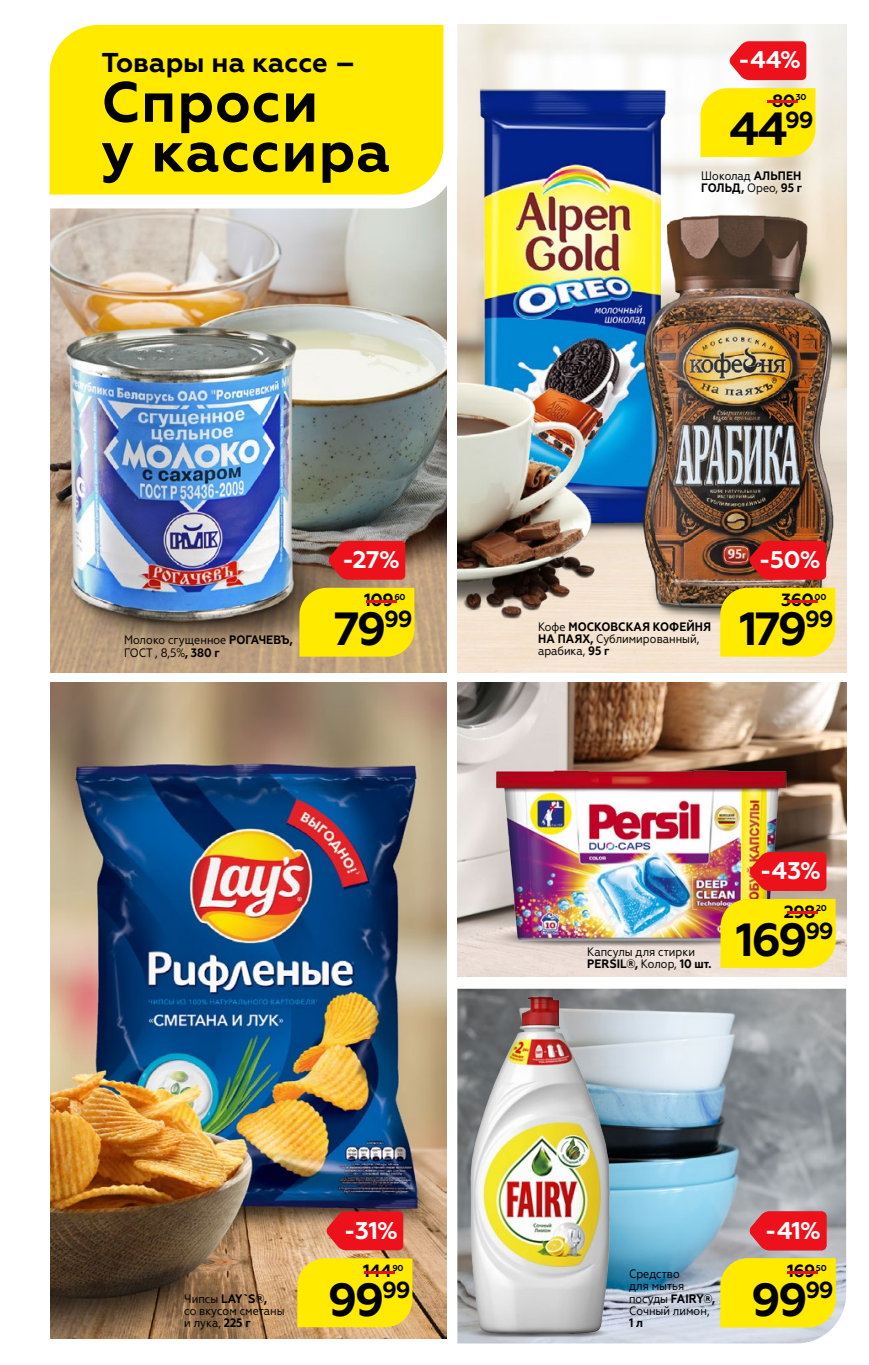
<style>
.page{position:relative;width:869px;height:1365px;background:#fff}
.page>*{position:absolute;margin:0;border:0;box-sizing:border-box;transform-origin:0 0}
.t1{font:700 56.7px/49.7px "Geometria";letter-spacing:.02em;color:#000}
.t2{font:700 46.38px "Geometria";letter-spacing:-.065em;color:#000}
.t3{font:700 27.3px "Geometria";color:#000}
.t4{font:700 24.15px "Geometria";color:#fff}
.t5{font:700 17.68px "Geometria";letter-spacing:-.03em;color:#000}
.t6{font:700 17.68px "Geometria";color:#ed111c;scale:5.5 1}
.t7{font:12.25px/12.2px "Geometria Narrow";color:#000}
.t8{font:700 12.25px/12.2px "Geometria Narrow";color:#000}
.t9{font:700 8.58px "Geometria";letter-spacing:-.03em;color:#000}
.s1{font-weight:400}
.s2{font-weight:700}
</style>
<div class="page">
<img style="left:457px;top:622px;width:388px;height:51px">
<img style="left:51px;top:682px;width:395px;height:655px">
<img style="left:457px;top:988px;width:388px;height:355px">
<img style="left:51px;top:208px;width:395px;height:464px">
<svg style="left:49px;top:25px;width:398px;height:183px"></svg>
<div style="left:50px;top:25px;width:393px;height:169px;background:#ffea00"></div>
<div style="left:299px;top:587px;width:115px;height:69px;background:#ffea00"></div>
<svg style="left:328px;top:541px;width:77px;height:38px;background:#e11820"></svg>
<img style="left:457px;top:41px;width:388px;height:581px">
<svg style="left:693px;top:162px;width:116px;height:40px"></svg>
<div style="left:700px;top:88px;width:115px;height:69px;background:#ffea00"></div>
<svg style="left:728px;top:41px;width:78px;height:39px;background:#ee2b34"></svg>
<div style="left:297px;top:1258px;width:115px;height:68px;background:#ffea00"></div>
<svg style="left:326px;top:1211px;width:77px;height:39px;background:#e61e25"></svg>
<img style="left:463px;top:1302px;width:149px;height:42px">
<img style="left:470px;top:995px;width:140px;height:339px">
<img style="left:457px;top:682px;width:388px;height:294px">
<img style="left:479px;top:757px;width:323px;height:219px">
<div style="left:720px;top:587px;width:114px;height:69px;background:#ffea00"></div>
<svg style="left:748px;top:541px;width:77px;height:38px;background:#dd141c"></svg>
<div style="left:720px;top:1258px;width:115px;height:68px;background:#ffea00"></div>
<svg style="left:749px;top:1211px;width:77px;height:39px;background:#e7212b"></svg>
<div style="left:720px;top:898px;width:115px;height:69px;background:#ffea00"></div>
<svg style="left:749px;top:852px;width:77px;height:38px;background:#eb1e1e"></svg>
<p class="t3" style="left:101px;top:46px;width:256px">Товары на кассе –</p>
<p class="t1" style="left:101px;top:78px;width:290px">Cпроси<br>у кассира</p>
<p class="t4" style="left:737px;top:46px;width:64px">-44%</p>
<p class="t9" style="left:795px;top:92px;width:12px">30</p>
<p class="t5" style="left:771px;top:90px;width:25px">80</p>
<p class="t6" style="left:757px;top:90px;width:10px">-</p>
<p class="t2" style="left:729px;top:102px;width:86px">44<sup>99</sup></p>
<p class="t8" style="left:701px;top:169px;width:102px"><span class="s1">Шоколад</span> АЛЬПЕН<br>ГОЛЬД, <span class="s1">Орео,</span> 95 г</p>
<p class="t7" style="left:124px;top:634px;width:170px">Молоко сгущенное <span class="s2">РОГАЧЕВЪ,<br></span>ГОСТ , 8,5%<span class="s2">, 380 г</span></p>
<p class="t4" style="left:342px;top:545px;width:59px">-27%</p>
<p class="t9" style="left:394px;top:591px;width:13px">60</p>
<p class="t5" style="left:364px;top:589px;width:31px">109</p>
<p class="t6" style="left:357px;top:589px;width:10px">-</p>
<p class="t2" style="left:333px;top:601px;width:80px">79<sup>99</sup></p>
<p class="t7" style="left:184px;top:1292px;width:102px">Чипсы <span class="s2">LAY`S®,<br></span>со вкусом сметаны и лука, <span class="s2">225 г</span></p>
<p class="t4" style="left:344px;top:1215px;width:55px">-31%</p>
<p class="t9" style="left:392px;top:1262px;width:13px">90</p>
<p class="t5" style="left:363px;top:1260px;width:30px">144</p>
<p class="t6" style="left:355px;top:1260px;width:10px">-</p>
<p class="t2" style="left:328px;top:1271px;width:84px">99<sup>99</sup></p>
<p class="t7" style="left:537px;top:620px;width:174px">Кофе <span class="s2">МОСКОВСКАЯ КОФЕЙНЯ<br>НА ПАЯХ,</span> Сублимированный, арабика, <span class="s2">95 г</span></p>
<p class="t4" style="left:758px;top:545px;width:64px">-50%</p>
<p class="t9" style="left:814px;top:591px;width:13px">00</p>
<p class="t5" style="left:780px;top:589px;width:34px">360</p>
<p class="t6" style="left:777px;top:589px;width:10px">-</p>
<p class="t2" style="left:739px;top:601px;width:96px">179<sup>99</sup></p>
<p class="t7" style="left:587px;top:945px;width:126px">Капсулы для стирки<br><span class="s2">PERSIL®,</span> Колор, <span class="s2">10 шт.</span></p>
<p class="t4" style="left:759px;top:856px;width:63px">-43%</p>
<p class="t9" style="left:815px;top:903px;width:12px">20</p>
<p class="t5" style="left:783px;top:900px;width:33px">298</p>
<p class="t6" style="left:777px;top:900px;width:10px">-</p>
<p class="t2" style="left:735px;top:912px;width:99px">169<sup>99</sup></p>
<p class="t7" style="left:628px;top:1267px;width:88px">Средство<br>для мытья посуды <span class="s2">FAIRY®,<br></span>Сочный лимон,<br><span class="s2">1 л</span></p>
<p class="t4" style="left:764px;top:1215px;width:58px">-41%</p>
<p class="t9" style="left:815px;top:1262px;width:12px">50</p>
<p class="t5" style="left:786px;top:1260px;width:30px">169</p>
<p class="t6" style="left:777px;top:1260px;width:10px">-</p>
<p class="t2" style="left:750px;top:1271px;width:84px">99<sup>99</sup></p>
</div>
